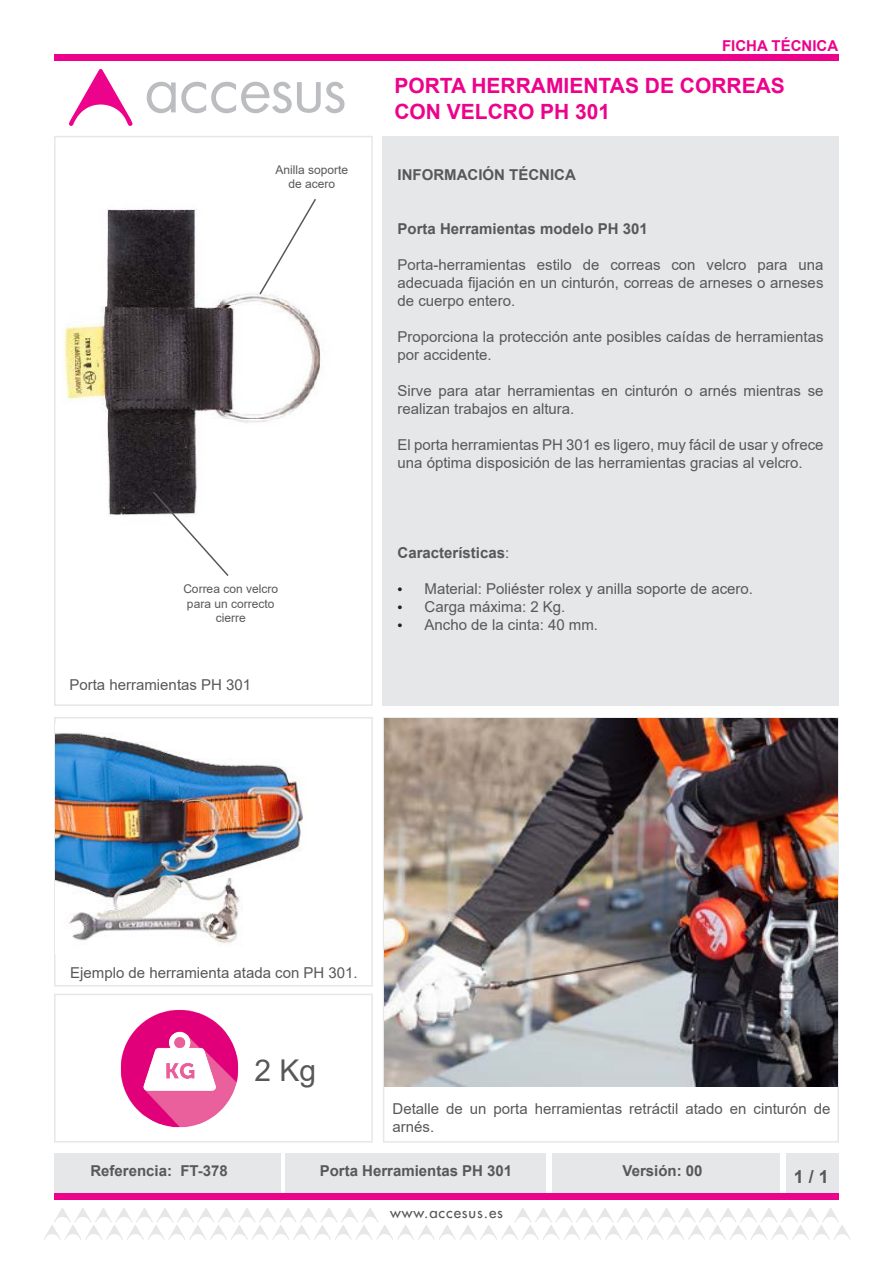
<style>
.page{position:relative;width:893px;height:1263px;background:#fff}
.page>*{position:absolute;margin:0;border:0;box-sizing:border-box;transform-origin:0 0}
.t1{font:30px "Arial";color:#57585a}
.t2{font:700 21px/25.2px "Arial";color:#ed028c}
.t3{font:700 18px "Arial";color:#57585a}
.t4{font:15px/18px "Arial";color:#57585a}
.t5{font:700 15px "Arial";color:#57585a}
.t6{font:15px "Futura";letter-spacing:.06em;color:#57585a}
.t7{font:700 15px "Arial";color:#ed028c}
.t8{font:12px/14.4px "Arial";color:#57585a;text-align:center}
.s1{font-weight:400}
.s2{font-family:"Myriad Pro";font-size:18px;color:#231f20}
</style>
<div class="page">
<div style="left:54px;top:136px;width:319px;height:570px;background:#fff;border:2px solid #e6e7e9"></div>
<div style="left:383px;top:136px;width:456px;height:570px;background:#e6e7e9"></div>
<svg style="left:147px;top:82px;width:198px;height:31px"></svg>
<svg style="left:69px;top:69px;width:63px;height:57px"></svg>
<div style="left:54px;top:1153px;width:226px;height:47px;background:#e6e7e9"></div>
<div style="left:286px;top:1153px;width:260px;height:47px;background:#e6e7e9"></div>
<div style="left:552px;top:1153px;width:227px;height:47px;background:#e6e7e9"></div>
<div style="left:786px;top:1153px;width:53px;height:47px;background:#e6e7e9"></div>
<div style="left:54px;top:54px;width:785px;height:6px;background:#ed028c"></div>
<div style="left:54px;top:1193px;width:785px;height:7px;background:#ed028c"></div>
<svg style="left:44px;top:1208px;width:806px;height:32px"></svg>
<div style="left:54px;top:717px;width:319px;height:269px;border:2px solid #e6e7e9"></div>
<div style="left:54px;top:994px;width:319px;height:148px;border:2px solid #e6e7e9"></div>
<img style="left:121px;top:1010px;width:118px;height:118px">
<img style="left:384px;top:718px;width:454px;height:369px">
<img style="left:64px;top:208px;width:257px;height:309px">
<img style="left:56px;top:724px;width:251px;height:229px">
<svg style="left:258px;top:199px;width:59px;height:97px"></svg>
<svg style="left:152px;top:490px;width:78px;height:86px"></svg>
<p class="t7" style="left:722px;top:36px;width:118px">FICHA TÉCNICA</p>
<p class="t8" style="left:275px;top:162px;width:74px">Anilla soporte de acero</p>
<p class="t8" style="left:183px;top:582px;width:96px">Correa con velcro para un correcto cierre</p>
<p class="t4" style="left:69px;top:675px;width:183px">Porta herramientas PH 301</p>
<p class="t2" style="left:394px;top:74px;width:392px">PORTA HERRAMIENTAS DE CORREAS<br>CON VELCRO PH 301</p>
<p class="t5" style="left:398px;top:164px;width:180px">INFORMACIÓN TÉCNICA</p>
<p class="t5" style="left:398px;top:218px;width:252px">Porta Herramientas modelo PH 301</p>
<p class="t4" style="left:398px;top:256px;width:427px;text-align:justify">Porta-herramientas estilo de correas con velcro para una adecuada fijación en un cinturón, correas de arneses o arneses de cuerpo entero.</p>
<p class="t4" style="left:398px;top:328px;width:427px">Proporciona la protección ante posibles caídas de herramientas por accidente.</p>
<p class="t4" style="left:398px;top:382px;width:427px">Sirve para atar herramientas en cinturón o arnés mientras se realizan trabajos en altura.</p>
<p class="t4" style="left:398px;top:436px;width:427px">El porta herramientas PH 301 es ligero, muy fácil de usar y ofrece una óptima disposición de las herramientas gracias al velcro.</p>
<p class="t5" style="left:398px;top:542px;width:113px">Características<span class="s1">:</span></p>
<p class="t4" style="left:398px;top:580px;width:357px"><span class="s2">•</span> Material: Poliéster rolex y anilla soporte de acero.</p>
<p class="t4" style="left:398px;top:598px;width:169px"><span class="s2">•</span> Carga máxima: 2 Kg.</p>
<p class="t4" style="left:398px;top:616px;width:202px"><span class="s2">•</span> Ancho de la cinta: 40 mm.</p>
<p class="t4" style="left:70px;top:963px;width:289px">Ejemplo de herramienta atada con PH 301.</p>
<p class="t1" style="left:254px;top:1050px;width:63px">2 Kg</p>
<p class="t4" style="left:393px;top:1099px;width:439px">Detalle de un porta herramientas retráctil atado en cinturón de arnés.</p>
<p class="t5" style="left:90px;top:1160px;width:139px">Referencia: FT-378</p>
<p class="t5" style="left:320px;top:1160px;width:194px">Porta Herramientas PH 301</p>
<p class="t5" style="left:623px;top:1160px;width:82px">Versión: 00</p>
<p class="t3" style="left:794px;top:1163px;width:37px">1 / 1</p>
<p class="t6" style="left:390px;top:1203px;width:114px">www.accesus.es</p>
</div>
